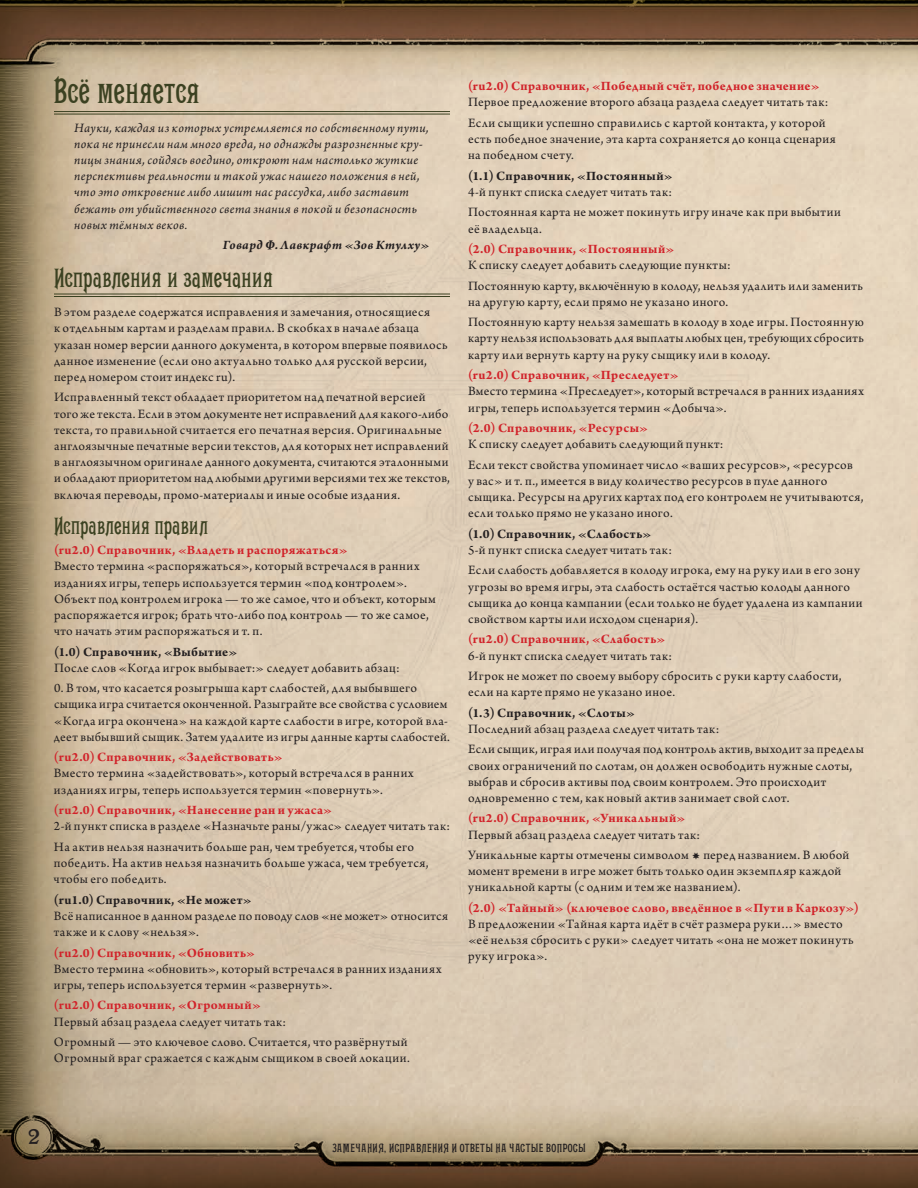
<style>
.page{position:relative;width:918px;height:1188px;background:#fff}
.page>*{position:absolute;margin:0;border:0;box-sizing:border-box;transform-origin:0 0}
.Heading_1{font:36px "Conkordia";letter-spacing:-.005em;color:#3b4121}
.Heading_2{font:27px "Conkordia";color:#3b4121}
.Heading_3{font:24px "Conkordia";color:#3b4121}
.t1{font:18px "Bolton";color:#231f20}
.Body_Text{font:13.5px/16.2px "Arno Pro";letter-spacing:.03em;color:#231f20}
.Flavor{font:italic 13.5px/16.2px "Arno Pro";letter-spacing:.03em;color:#231f20}
.Flavor-2{font:italic 700 13.5px "Arno Pro";letter-spacing:.025em;color:#231f20}
.t2{font:12px "Conkordia";letter-spacing:.02em;color:#231f20;scale:1.1 1}
.s1{font-weight:700;color:#d1232a}
.s2{font-weight:700}
</style>
<div class="page">
<img style="left:0;top:0;width:918px;height:1188px">
<hr style="left:54px;top:111px;width:396px;height:1px;background:#3b4121">
<hr style="left:54px;top:114px;width:396px;height:1px;background:#3b4121">
<hr style="left:54px;top:294px;width:396px;height:1px;background:#3b4121">
<hr style="left:54px;top:296px;width:396px;height:1px;background:#3b4121">
<svg style="left:692px;top:852px;width:8px;height:7px"></svg>
<p class="Heading_1" style="left:54px;top:72px;width:148px">Всё меняется</p>
<p class="Flavor" style="left:74px;top:120px;width:356px">Науки, каждая из которых устремляется по собственному пути, пока не принесли нам много вреда, но однажды разрозненные кру&shy;пицы знания, сойдясь воедино, откроют нам настолько жуткие перспективы реальности и такой ужас нашего положения в ней, что это откровение либо лишит нас рассудка, либо заставит бежать от убийственного света знания в покой и безопасность новых тёмных веков.</p>
<p class="Flavor-2" style="left:223px;top:237px;width:209px">Говард Ф. Лавкрафт «Зов Ктулху»</p>
<p class="Heading_2" style="left:54px;top:264px;width:221px">Исправления и замечания</p>
<p class="Body_Text" style="left:54px;top:305px;width:395px">В этом разделе содержатся исправления и замечания, относящиеся<br>к отдельным картам и разделам правил. В скобках в начале абзаца указан номер версии данного документа, в котором впервые появилось данное изменение (если оно актуально только для русской версии, перед номером стоит индекс ru).</p>
<p class="Body_Text" style="left:54px;top:390px;width:397px">Исправленный текст обладает приоритетом над печатной версией того же текста. Если в этом документе нет исправлений для какого-либо текста, то правильной считается его печатная версия. Оригинальные англоязычные печатные версии текстов, для которых нет исправлений в англоязычном оригинале данного документа, считаются эталонными и обладают приоритетом над любыми другими версиями тех же текстов, включая переводы, промо-материалы и иные особые издания.</p>
<p class="Heading_3" style="left:54px;top:513px;width:156px">Исправления правил</p>
<p class="Body_Text" style="left:54px;top:543px;width:383px"><span class="s1">(ru2.0) Справочник, «Владеть и распоряжаться»<br></span>Вместо термина «распоряжаться», который встречался в ранних изданиях игры, теперь используется термин «под контролем».<br>Объект под контролем игрока — то же самое, что и объект, которым распоряжается игрок; брать что-либо под контроль — то же самое, что начать этим распоряжаться и т. п.</p>
<p class="Body_Text" style="left:54px;top:644px;width:347px"><span class="s2">(1.0) Справочник, «Выбытие»<br></span>После слов «Когда игрок выбывает:» следует добавить абзац:</p>
<p class="Body_Text" style="left:54px;top:681px;width:398px">0. В том, что касается розыгрыша карт слабостей, для выбывшего сыщика игра считается оконченной. Разыграйте все свойства с условием «Когда игра окончена» на каждой карте слабости в игре, которой вла&shy;деет выбывший сыщик. Затем удалите из игры данные карты слабостей.</p>
<p class="Body_Text" style="left:54px;top:750px;width:361px"><span class="s1">(ru2.0) Справочник, «Задействовать»<br></span>Вместо термина «задействовать», который встречался в ранних изданиях игры, теперь используется термин «повернуть».</p>
<p class="Body_Text" style="left:54px;top:803px;width:398px"><span class="s1">(ru2.0) Справочник, «Нанесение ран и ужаса»<br></span>2-й пункт списка в разделе «Назначьте раны/ужас» следует читать так:</p>
<p class="Body_Text" style="left:54px;top:839px;width:376px">На актив нельзя назначить больше ран, чем требуется, чтобы его победить. На актив нельзя назначить больше ужаса, чем требуется, чтобы его победить.</p>
<p class="Body_Text" style="left:54px;top:892px;width:396px"><span class="s2">(ru1.0) Справочник, «Не может»<br></span>Всё написанное в данном разделе по поводу слов «не может» относится также и к слову «нельзя».</p>
<p class="Body_Text" style="left:54px;top:945px;width:389px"><span class="s1">(ru2.0) Справочник, «Обновить»<br></span>Вместо термина «обновить», который встречался в ранних изданиях игры, теперь используется термин «развернуть».</p>
<p class="Body_Text" style="left:54px;top:998px;width:234px"><span class="s1">(ru2.0) Справочник, «Огромный»<br></span>Первый абзац раздела следует читать так:</p>
<p class="Body_Text" style="left:54px;top:1035px;width:357px">Огромный — это ключевое слово. Считается, что развёрнутый<br>Огромный враг сражается с каждым сыщиком в своей локации.</p>
<p class="Body_Text" style="left:468px;top:79px;width:362px"><span class="s1">(ru2.0) Справочник, «Победный счёт, победное значение»<br></span>Первое предложение второго абзаца раздела следует читать так:</p>
<p class="Body_Text" style="left:468px;top:115px;width:369px">Если сыщики успешно справились с картой контакта, у которой есть победное значение, эта карта сохраняется до конца сценария на победном счету.</p>
<p class="Body_Text" style="left:468px;top:168px;width:206px"><span class="s2">(1.1) Справочник, «Постоянный»<br></span>4-й пункт списка следует читать так:</p>
<p class="Body_Text" style="left:468px;top:205px;width:374px">Постоянная карта не может покинуть игру иначе как при выбытии её владельца.</p>
<p class="Body_Text" style="left:468px;top:242px;width:264px"><span class="s1">(2.0) Справочник, «Постоянный»<br></span>К списку следует добавить следующие пункты:</p>
<p class="Body_Text" style="left:468px;top:278px;width:397px">Постоянную карту, включённую в колоду, нельзя удалить или заменить на другую карту, если прямо не указано иного.</p>
<p class="Body_Text" style="left:468px;top:315px;width:398px;text-align:justify">Постоянную карту нельзя замешать в колоду в ходе игры. Постоянную карту нельзя использовать для выплаты любых цен, требующих сбросить карту или вернуть карту на руку сыщику или в колоду.</p>
<p class="Body_Text" style="left:468px;top:368px;width:397px"><span class="s1">(ru2.0) Справочник, «Преследует»<br></span>Вместо термина «Преследует», который встречался в ранних изданиях игры, теперь используется термин «Добыча».</p>
<p class="Body_Text" style="left:468px;top:421px;width:257px"><span class="s1">(2.0) Справочник, «Ресурсы»<br></span>К списку следует добавить следующий пункт:</p>
<p class="Body_Text" style="left:468px;top:457px;width:397px">Если текст свойства упоминает число «ваших ресурсов», «ресурсов<br>у вас» и т. п., имеется в виду количество ресурсов в пуле данного сыщика. Ресурсы на других картах под его контролем не учитываются, если только прямо не указано иного.</p>
<p class="Body_Text" style="left:468px;top:526px;width:205px"><span class="s2">(1.0) Справочник, «Слабость»<br></span>5-й пункт списка следует читать так:</p>
<p class="Body_Text" style="left:468px;top:563px;width:396px">Если слабость добавляется в колоду игрока, ему на руку или в его зону угрозы во время игры, эта слабость остаётся частью колоды данного сыщика до конца кампании (если только не будет удалена из кампании свойством карты или исходом сценария).</p>
<p class="Body_Text" style="left:468px;top:632px;width:206px"><span class="s1">(ru2.0) Справочник, «Слабость»<br></span>6-й пункт списка следует читать так:</p>
<p class="Body_Text" style="left:468px;top:669px;width:375px">Игрок не может по своему выбору сбросить с руки карту слабости, если на карте прямо не указано иное.</p>
<p class="Body_Text" style="left:468px;top:705px;width:253px"><span class="s2">(1.3) Справочник, «Слоты»<br></span>Последний абзац раздела следует читать так:</p>
<p class="Body_Text" style="left:468px;top:742px;width:397px">Если сыщик, играя или получая под контроль актив, выходит за пределы своих ограничений по слотам, он должен освободить нужные слоты, выбрав и сбросив активы под своим контролем. Это происходит одновременно с тем, как новый актив занимает свой слот.</p>
<p class="Body_Text" style="left:468px;top:811px;width:234px"><span class="s1">(ru2.0) Справочник, «Уникальный»<br></span>Первый абзац раздела следует читать так:</p>
<p class="Body_Text" style="left:468px;top:848px;width:383px">Уникальные карты отмечены символом перед названием. В любой момент времени в игре может быть только один экземпляр каждой уникальной карты (с одним и тем же названием).</p>
<p class="Body_Text" style="left:468px;top:900px;width:393px"><span class="s1">(2.0) «Тайный» (ключевое слово, введённое в «Пути в Каркозу»)<br></span>В предложении «Тайная карта идёт в счёт размера руки…» вместо «её нельзя сбросить с руки» следует читать «она не может покинуть руку игрока».</p>
<h3 class="t1" style="left:29px;top:1128px;width:13px">2</h3>
<p class="t2" style="left:332px;top:1142px;width:232px">ЗАМЕЧАНИЯ, ИСПРАВЛЕНИЯ И ОТВЕТЫ НА ЧАСТЫЕ ВОПРОСЫ</p>
</div>
